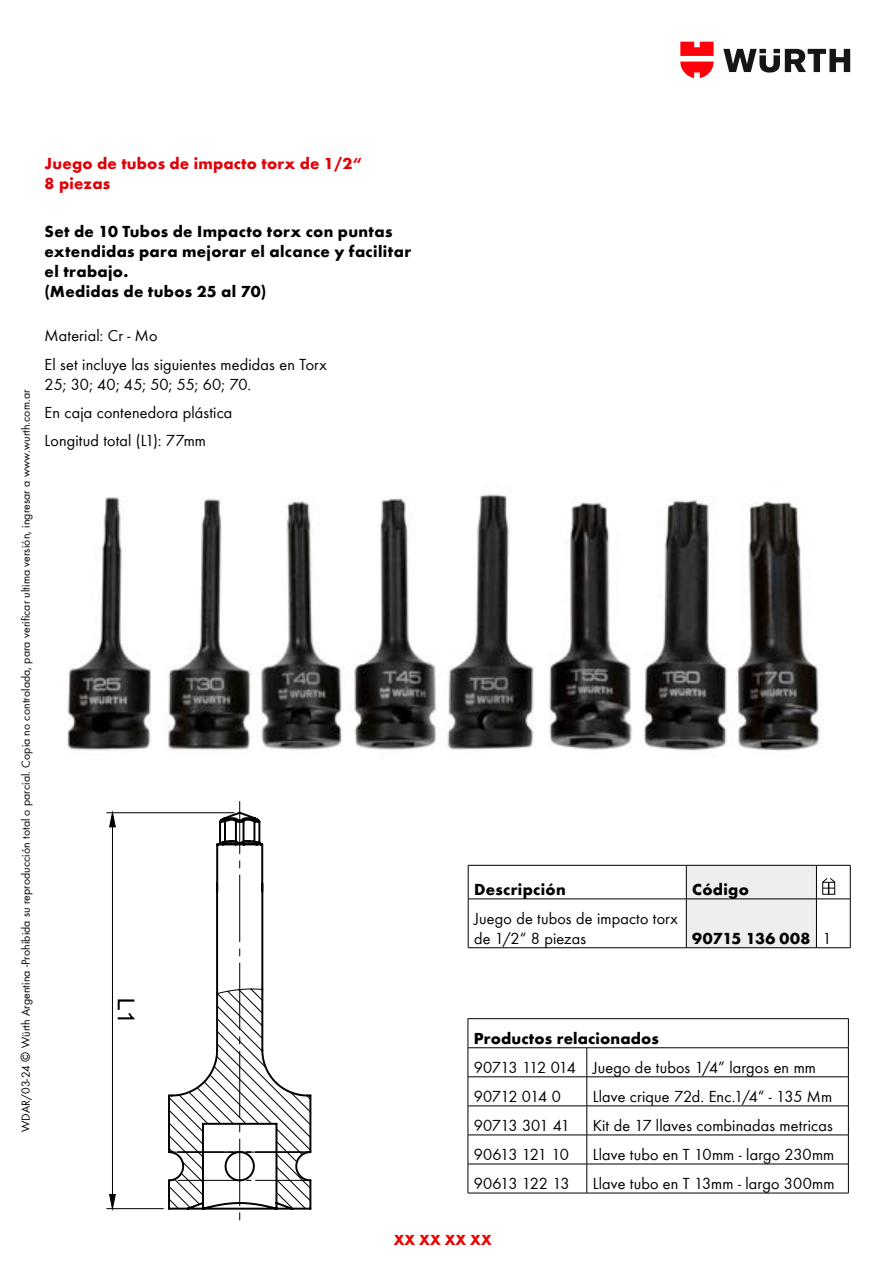
<style>
.page{position:relative;width:893px;height:1263px;background:#fff}
.page>*{position:absolute;margin:0;border:0;box-sizing:border-box;transform-origin:0 0}
.t1{font:16.5px/28.3px "Wuerth Global";letter-spacing:.01em;color:#000}
.t2{font:700 16.5px/19.8px "Wuerth Global";letter-spacing:.02em;color:#000}
.t3{font:700 16.5px/19.8px "Wuerth Global";letter-spacing:.01em;color:#e00209}
.t4{font:16.5px "Wuerth Global";letter-spacing:-.065em;color:#000}
.t5{font:16.5px "Wuerth Global";letter-spacing:-.03em;color:#000}
.t6{font:700 15px "Wuerth Global";letter-spacing:.01em;color:#e00}
.t7{font:12px "Wuerth Global";letter-spacing:.01em;color:#000}
.s1{font-size:13.5px}
.s2{font-weight:400}
</style>
<div class="page">
<svg style="left:723px;top:49px;width:127px;height:24px"></svg>
<svg style="left:680px;top:42px;width:34px;height:36px"></svg>
<hr style="left:468px;top:1018px;width:119px;height:1px;background:#000">
<hr style="left:587px;top:1018px;width:262px;height:1px;background:#000">
<hr style="left:468px;top:1047px;width:119px;height:1px;background:#000">
<hr style="left:587px;top:1047px;width:262px;height:1px;background:#000">
<hr style="left:468px;top:1076px;width:119px;height:1px;background:#000">
<hr style="left:587px;top:1076px;width:262px;height:1px;background:#000">
<hr style="left:468px;top:1105px;width:119px;height:1px;background:#000">
<hr style="left:587px;top:1105px;width:262px;height:1px;background:#000">
<hr style="left:468px;top:1135px;width:119px;height:1px;background:#000">
<hr style="left:587px;top:1135px;width:262px;height:1px;background:#000">
<hr style="left:468px;top:1164px;width:119px;height:1px;background:#000">
<hr style="left:587px;top:1164px;width:262px;height:1px;background:#000">
<svg style="left:468px;top:1019px;width:1px;height:174px"></svg>
<svg style="left:587px;top:1048px;width:1px;height:145px"></svg>
<hr style="left:468px;top:1193px;width:119px;height:1px;background:#000">
<svg style="left:848px;top:1019px;width:1px;height:174px"></svg>
<hr style="left:587px;top:1193px;width:262px;height:1px;background:#000">
<div style="left:687px;top:866px;width:129px;height:81px;background:#edeef0"></div>
<hr style="left:816px;top:865px;width:1px;height:34px;background:#000">
<hr style="left:686px;top:865px;width:130px;height:1px;background:#000">
<hr style="left:686px;top:899px;width:130px;height:1px;background:#000">
<hr style="left:850px;top:865px;width:1px;height:34px;background:#000">
<hr style="left:816px;top:865px;width:34px;height:1px;background:#000">
<hr style="left:816px;top:899px;width:34px;height:1px;background:#000">
<hr style="left:816px;top:899px;width:1px;height:48px;background:#000">
<hr style="left:686px;top:947px;width:130px;height:1px;background:#000">
<hr style="left:850px;top:899px;width:1px;height:48px;background:#000">
<hr style="left:816px;top:947px;width:34px;height:1px;background:#000">
<hr style="left:468px;top:865px;width:218px;height:1px;background:#000">
<hr style="left:468px;top:865px;width:1px;height:34px;background:#000">
<hr style="left:686px;top:865px;width:1px;height:34px;background:#000">
<hr style="left:468px;top:899px;width:218px;height:1px;background:#000">
<hr style="left:468px;top:899px;width:1px;height:48px;background:#000">
<hr style="left:686px;top:899px;width:1px;height:48px;background:#000">
<hr style="left:468px;top:947px;width:218px;height:1px;background:#000">
<div style="left:822px;top:882px;width:13px;height:13px;border:1px solid #000"></div>
<svg style="left:822px;top:878px;width:14px;height:16px"></svg>
<img style="left:67px;top:494px;width:753px;height:257px">
<hr style="left:107px;top:1208px;width:56px;height:1px;background:#000">
<hr style="left:107px;top:812px;width:127px;height:1px;background:#000">
<svg style="left:108px;top:811px;width:26px;height:399px"></svg>
<svg style="left:167px;top:810px;width:145px;height:400px"></svg>
<p class="t7" style="left:19px;top:1132px;width:744px;rotate:-90deg">WDAR/03-24 <span class="s1">©</span> Würth Argentina -Prohibida su reproducción total o parcial. Copia no controlada, para verificar ultima versión, ingresar a www.wurth.com.ar</p>
<p class="t3" style="left:45px;top:154px;width:319px">Juego de tubos de impacto torx de 1/2“<br>8 piezas</p>
<p class="t2" style="left:45px;top:222px;width:368px">Set de 10 Tubos de Impacto torx con puntas extendidas para mejorar el alcance y facilitar el trabajo.<br>(Medidas de tubos 25 al 70)</p>
<p class="t1" style="left:45px;top:322px;width:284px">Material: Cr - Mo<br>El set incluye las siguientes medidas en Torx</p>
<p class="t1" style="left:45px;top:370px;width:208px">25; 30; 40; 45; 50; 55; 60; 70.<br>En caja contenedora plástica<br>Longitud total (L1): 77mm</p>
<p class="t2" style="left:474px;top:879px;width:93px">Descripción</p>
<p class="t2" style="left:692px;top:879px;width:58px">Código</p>
<p class="t1" style="left:474px;top:908px;width:205px;line-height:19.8px">Juego de tubos de impacto torx de 1/2“ 8 piezas</p>
<p class="t2" style="left:692px;top:928px;width:141px">90715 136 008 <span class="s2">1</span></p>
<p class="t2" style="left:474px;top:1028px;width:187px">Productos relacionados</p>
<p class="t1" style="left:474px;top:1052px;width:344px;line-height:29.1px">90713 112 014 Juego de tubos 1/4” largos en mm<br>90712 014 0</p>
<p class="t1" style="left:593px;top:1082px;width:241px">Llave crique 72d. Enc.1/4“ - 135 Mm</p>
<p class="t5" style="left:474px;top:1115px;width:98px">90713 301 41</p>
<p class="t1" style="left:593px;top:1111px;width:242px">Kit de 17 llaves combinadas metricas</p>
<p class="t4" style="left:474px;top:1144px;width:97px">90613 121 10</p>
<p class="t1" style="left:593px;top:1140px;width:243px">Llave tubo en T 10mm - largo 230mm</p>
<p class="t4" style="left:474px;top:1173px;width:97px">90613 122 13</p>
<p class="t1" style="left:593px;top:1169px;width:243px">Llave tubo en T 13mm - largo 300mm</p>
<p class="t6" style="left:394px;top:1231px;width:99px">XX XX XX XX</p>
</div>
